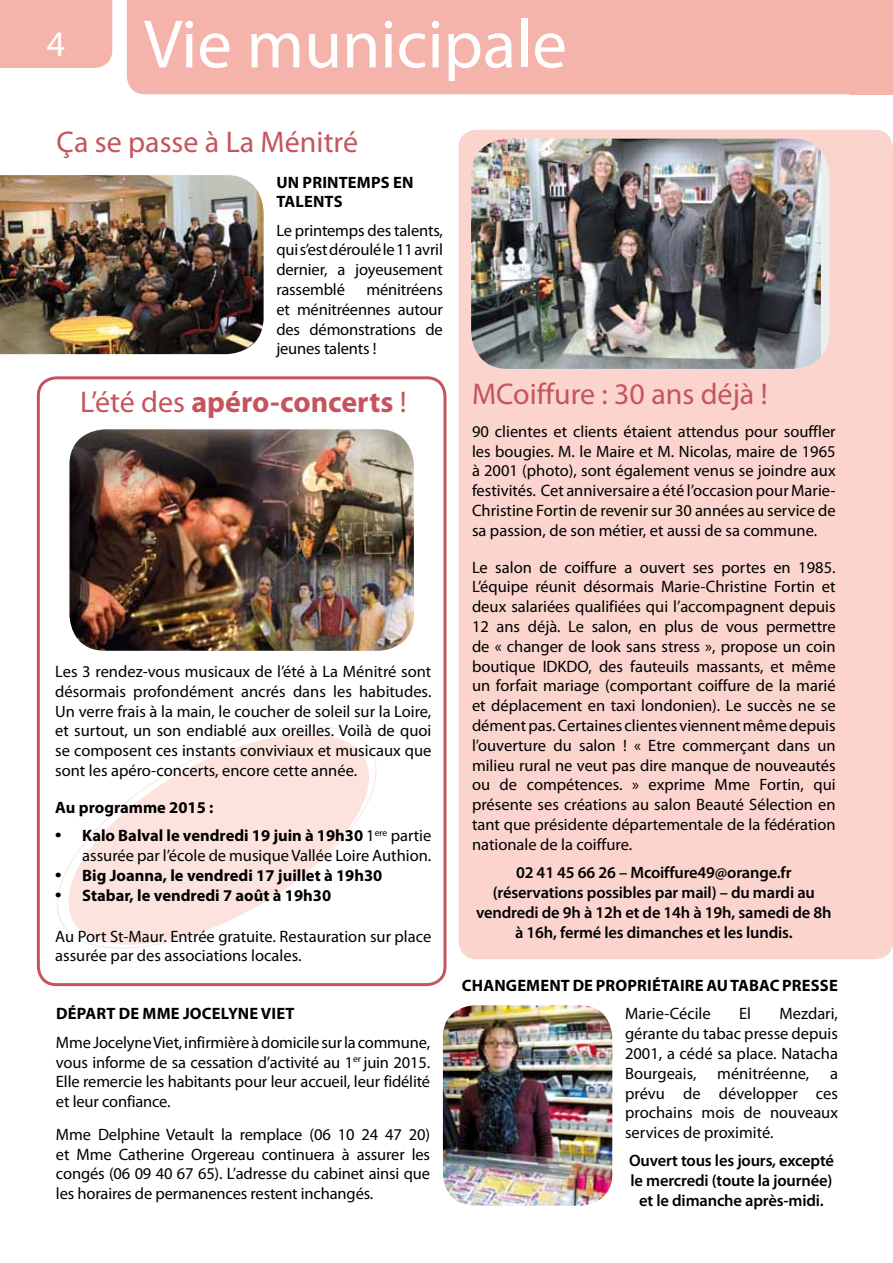
<style>
.page{position:relative;width:893px;height:1263px;background:#fff}
.page>*{position:absolute;margin:0;border:0;box-sizing:border-box;transform-origin:0 0}
.t1{font:69px "Myriad Pro";color:#fff}
.t2{font:30px "Myriad Pro";color:#c5545d}
.t3{font:700 30px "Myriad Pro";color:#c5545d}
.t4{font:16.5px/19.8px "Myriad Pro";color:#000;text-align:justify}
.t5{font:600 16.5px/19.8px "Myriad Pro";letter-spacing:-.01em;color:#000;text-align:center}
.t6{font:700 16.5px/19.8px "Myriad Pro";color:#000}
.s1{font-weight:400}
.s2{font-family:"Times New Roman";font-weight:700;font-size:18px}
.s3{font-weight:700}
.s4{font-family:"Times New Roman";font-size:18px}
</style>
<div class="page">
<div style="left:458px;top:130px;width:435px;height:829px;background:#fad4cd;border-radius:18px"></div>
<img style="left:471px;top:139px;width:350px;height:230px">
<svg style="left:36px;top:687px;width:367px;height:300px"></svg>
<svg style="left:45px;top:697px;width:349px;height:285px"></svg>
<div style="left:37px;top:376px;width:409px;height:610px;border:3px solid #c5545d;border-radius:18px"></div>
<div style="left:0;top:0;width:112px;height:68px;background:#f5b4ab"></div>
<div style="left:127px;top:0;width:723px;height:94px;background:#f5b4ab"></div>
<div style="left:144px;top:16px;width:749px;height:78px;background:#f5b4ab"></div>
<div style="left:850px;top:0;width:43px;height:94px;background:#f5b4ab"></div>
<img style="left:443px;top:1005px;width:169px;height:200px">
<img style="left:69px;top:429px;width:345px;height:222px">
<img style="left:0;top:175px;width:264px;height:179px">
<h1 class="t1" style="left:47px;top:2px;width:522px"><sup>4</sup> Vie municipale</h1>
<h2 class="t2" style="left:56px;top:124px;width:303px">ça se passe à La Ménitré</h2>
<p class="t6" style="left:276px;top:171px;width:138px">un printemps en talents</p>
<p class="t4" style="left:276px;top:220px;width:168px">Le printemps des talents, qui s’est déroulé le 11 avril dernier, a joyeusement rassemblé</p>
<p class="t4" style="left:276px;top:279px;width:168px;text-indent:90px">ménitréens et ménitréennes autour des démonstrations de jeunes talents !</p>
<h2 class="t3" style="left:80px;top:383px;width:328px"><span class="s1">L’été des</span> apéro-concerts <span class="s1">!</span></h2>
<p class="t4" style="left:55px;top:661px;width:378px">Les 3 rendez-vous musicaux de l’été à La Ménitré sont désormais profondément ancrés dans les habitudes.<br>Un verre frais à la main, le coucher de soleil sur la Loire, et surtout, un son endiablé aux oreilles. Voilà de quoi se composent ces instants conviviaux et musicaux que sont les apéro-concerts, encore cette année.</p>
<p class="t6" style="left:55px;top:797px;width:160px">Au programme 2015 :</p>
<p class="t4" style="left:55px;top:825px;width:378px;text-align:right"><span class="s2">•</span> <span class="s3">Kalo Balval le vendredi 19 juin à 19h30</span> 1<sup>ere</sup> partie assurée par l’école de musique Vallée Loire Authion.</p>
<p class="t6" style="left:55px;top:865px;width:329px"><span class="s4">•</span> Big Joanna, le vendredi 17 juillet à 19h30</p>
<p class="t6" style="left:55px;top:884px;width:277px"><span class="s4">•</span> Stabar, le vendredi 7 août à 19h30</p>
<p class="t4" style="left:55px;top:926px;width:378px">Au Port St-Maur. Entrée gratuite. Restauration sur place assurée par des associations locales.</p>
<p class="t6" style="left:56px;top:1003px;width:240px">Départ de Mme Jocelyne Viet</p>
<p class="t4" style="left:56px;top:1032px;width:376px">Mme Jocelyne Viet, infirmière à domicile sur la commune, vous informe de sa cessation d’activité au 1<sup>er</sup> juin 2015.<br>Elle remercie les habitants pour leur accueil, leur fidélité et leur confiance.</p>
<p class="t4" style="left:56px;top:1124px;width:376px">Mme Delphine Vetault la remplace (06 10 24 47 20) et Mme Catherine Orgereau continuera à assurer les congés (06 09 40 67 65). L’adresse du cabinet ainsi que les horaires de permanences restent inchangés.</p>
<h2 class="t2" style="left:472px;top:376px;width:297px">MCoiffure : 30 ans déjà !</h2>
<p class="t4" style="left:472px;top:421px;width:365px">90 clientes et clients étaient attendus pour souffler les bougies. M. le Maire et M. N icolas, maire de 1965 à 2001 (photo), sont également venus se joindre aux festivités. Cet anniversaire a été l’occasion pour Marie-Christine Fortin de revenir sur 30 années au service de sa passion, de son métier, et aussi de sa commune.</p>
<p class="t4" style="left:472px;top:557px;width:365px">Le salon de coiffure a ouvert ses portes en 1985.<br>L’équipe réunit désormais Marie-Christine Fortin et deux salariées qualifiées qui l’accompagnent depuis 12 ans déjà. Le salon, en plus de vous permettre de « changer de look sans stress », propose un coin boutique IDKDO, des fauteuils massants, et même un forfait mariage (comportant coiffure de la marié et déplacement en taxi londonien). Le succès ne se dément pas. Certaines clientes viennent même depuis l’ouverture du salon ! « Etre commerçant dans un milieu rural ne veut pas dire manque de nouveautés ou de compétences. » exprime Mme Fortin, qui présente ses créations au salon Beauté Sélection en tant que présidente départementale de la fédération nationale de la coiffure.</p>
<p class="t5" style="left:476px;top:862px;width:357px">02 41 45 66 26 – Mcoiffure49@orange.fr (réservations possibles par mail) – du mardi au vendredi de 9h à 12h et de 14h à 19h, samedi de 8h à 16h, fermé les dimanches et les lundis.</p>
<p class="t6" style="left:462px;top:975px;width:377px">changement de propriétaire au tabac presse</p>
<p class="t4" style="left:625px;top:1003px;width:87px">Marie-Cécile</p>
<p class="t4" style="left:739px;top:1003px;width:14px">El</p>
<p class="t4" style="left:625px;top:1003px;width:214px;text-indent:154px">Mezdari, gérante du tabac presse depuis 2001, a cédé sa place. Natacha Bourgeais,</p>
<p class="t4" style="left:717px;top:1063px;width:94px">ménitréenne,</p>
<p class="t4" style="left:625px;top:1063px;width:214px;text-indent:205px">a prévu de développer ces prochains mois de nouveaux services de proximité.</p>
<p class="t5" style="left:629px;top:1150px;width:207px">Ouvert tous les jours, excepté le mercredi (toute la journée) et le dimanche après-midi.</p>
</div>
